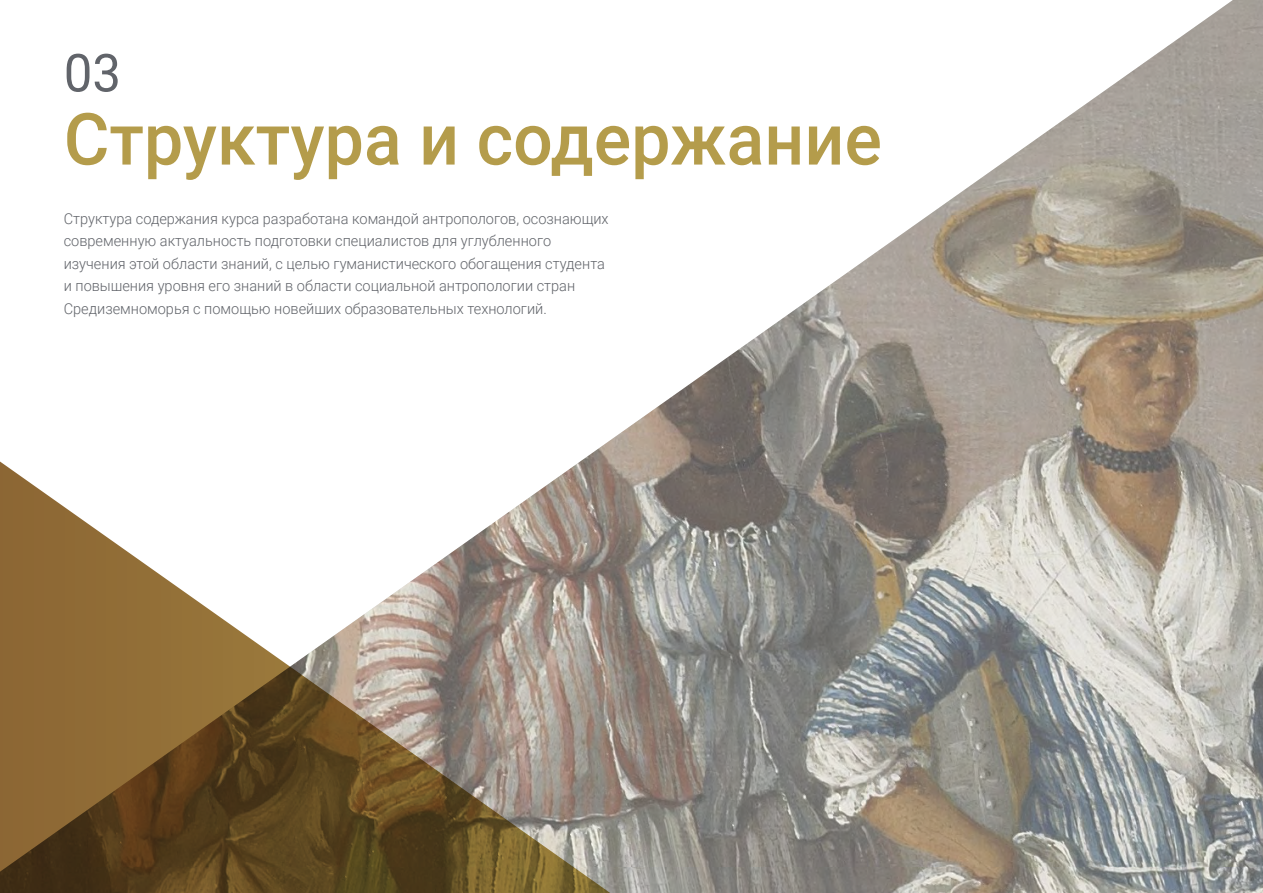
<style>
.page{position:relative;width:1263px;height:893px;background:#fff}
.page>*{position:absolute;margin:0;border:0;box-sizing:border-box;transform-origin:0 0}
.t1{font:500 72px "Roboto";color:#b49c4b}
.t2{font:52.5px "Roboto";color:#61646a}
.t3{font:300 15px/22.5px "Roboto";color:#61646a}
</style>
<div class="page">
<img style="left:602px;top:0;width:661px;height:893px">
<svg style="left:0;top:446px;width:640px;height:447px"></svg>
<h2 class="t2" style="left:64px;top:36px;width:59px">03</h2>
<h1 class="t1" style="left:64px;top:89px;width:820px">Структура и содержание</h1>
<p class="t3" style="left:64px;top:207px;width:546px">Структура содержания курса разработана командой антропологов, осознающих современную актуальность подготовки специалистов для углубленного изучения этой области знаний, с целью гуманистического обогащения студента и повышения уровня его знаний в области социальной антропологии стран Средиземноморья с помощью новейших образовательных технологий.</p>
</div>
